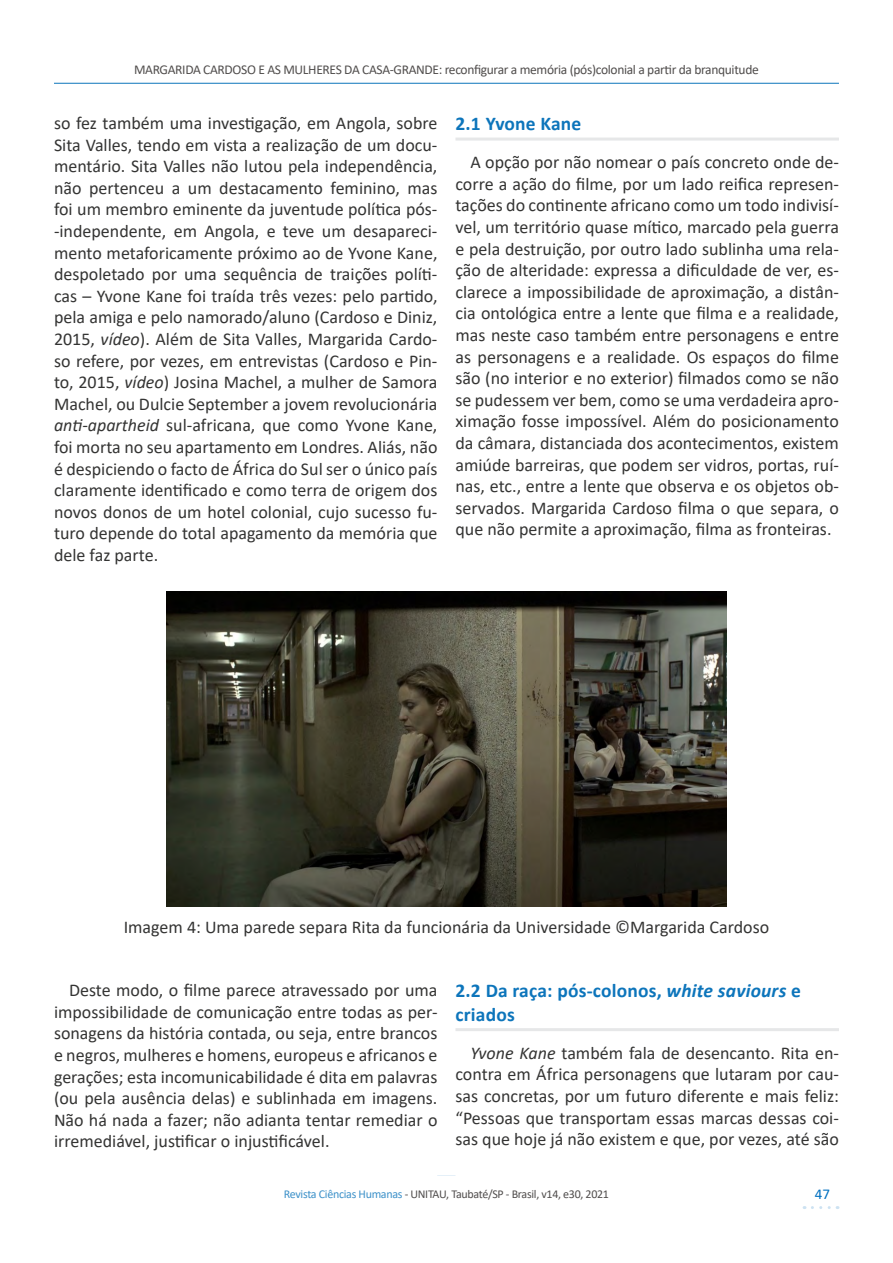
<style>
.page{position:relative;width:893px;height:1263px;background:#fff}
.page>*{position:absolute;margin:0;border:0;box-sizing:border-box;transform-origin:0 0}
.t1{font:700 19.5px/23.4px "Calibri";letter-spacing:.01em;color:#0d75bb}
.t2{font:18px/21.6px "Calibri";color:#343433;text-align:justify}
.t3{font:18px "Times New Roman";color:#0070c0}
.t4{font:15px "Calibri";color:#0070c0}
.t5{font:13.5px "Calibri";letter-spacing:-.025em;color:#504d4c}
.t6{font:12px "Calibri";letter-spacing:-.025em;color:#504d4c}
.s1{font-style:italic}
.s2{color:#3d91c9}
</style>
<div class="page">
<hr style="left:54px;top:83px;width:785px;height:1px;background:#0d75bb">
<svg style="left:812px;top:1206px;width:26px;height:3px"></svg>
<hr style="left:455px;top:138px;width:384px;height:3px;background:#e6e7e8">
<img style="left:167px;top:592px;width:559px;height:314px">
<hr style="left:455px;top:1028px;width:384px;height:3px;background:#e6e7e8">
<p class="t5" style="left:134px;top:60px;width:626px">MARGARIDA CARDOSO E AS MULHERES DA CASA-GRANDE: reconfigurar a memória (pós)colonial a partir da branquitude</p>
<p class="t2" style="left:54px;top:112px;width:385px">so fez também uma investigação, em Angola, sobre Sita Valles, tendo em vista a realização de um docu&shy;mentário. Sita Valles não lutou pela independência, não pertenceu a um destacamento feminino, mas foi um membro eminente da juventude política pós--independente, em Angola, e teve um desapareci&shy;mento metaforicamente próximo ao de Yvone Kane, despoletado por uma sequência de traições políti&shy;cas – Yvone Kane foi traída três vezes: pelo partido, pela amiga e pelo namorado/aluno (Cardoso e Diniz, 2015, <span class="s1">vídeo</span>). Além de Sita Valles, Margarida Cardo&shy;so refere, por vezes, em entrevistas (Cardoso e Pin&shy;to, 2015, <span class="s1">vídeo</span>) Josina Machel, a mulher de Samora Machel, ou Dulcie September a jovem revolucionária <span class="s1">anti-apartheid</span> sul-africana, que como Yvone Kane, foi morta no seu apartamento em Londres. Aliás, não é despiciendo o facto de África do Sul ser o único país claramente identificado e como terra de origem dos novos donos de um hotel colonial, cujo sucesso fu&shy;turo depende do total apagamento da memória que dele faz parte.</p>
<p class="t1" style="left:455px;top:112px;width:127px">2.1 Yvone Kane</p>
<p class="t2" style="left:455px;top:151px;width:385px;text-indent:15px">A opção por não nomear o país concreto onde de&shy;corre a ação do filme, por um lado reifica represen&shy;tações do continente africano como um todo indivisí&shy;vel, um território quase mítico, marcado pela guerra e pela destruição, por outro lado sublinha uma rela&shy;ção de alteridade: expressa a dificuldade de ver, es&shy;clarece a impossibilidade de aproximação, a distân&shy;cia ontológica entre a lente que filma e a realidade, mas neste caso também entre personagens e entre as personagens e a realidade. Os espaços do filme são (no interior e no exterior) filmados como se não se pudessem ver bem, como se uma verdadeira apro&shy;ximação fosse impossível. Além do posicionamento da câmara, distanciada dos acontecimentos, existem amiúde barreiras, que podem ser vidros, portas, ruí&shy;nas, etc., entre a lente que observa e os objetos ob&shy;servados. Margarida Cardoso filma o que separa, o que não permite a aproximação, filma as fronteiras.</p>
<p class="t2" style="left:124px;top:915px;width:647px">Imagem 4: Uma parede separa Rita da funcionária da Universidade ©Margarida Cardoso</p>
<p class="t2" style="left:54px;top:979px;width:385px;text-indent:15px">Deste modo, o filme parece atravessado por uma impossibilidade de comunicação entre todas as per&shy;sonagens da história contada, ou seja, entre brancos e negros, mulheres e homens, europeus e africanos e gerações; esta incomunicabilidade é dita em palavras (ou pela ausência delas) e sublinhada em imagens.<br>Não há nada a fazer; não adianta tentar remediar o irremediável, justificar o injustificável.</p>
<p class="t1" style="left:455px;top:979px;width:347px">2.2 Da raça: pós-colonos, <span class="s1">white saviours</span> e criados</p>
<p class="t2" style="left:455px;top:1041px;width:385px;text-indent:15px"><span class="s1">Yvone Kane</span> também fala de desencanto. Rita en&shy;contra em África personagens que lutaram por cau&shy;sas concretas, por um futuro diferente e mais feliz: “Pessoas que transportam essas marcas dessas coi&shy;sas que hoje já não existem e que, por vezes, até são</p>
<p class="t3" style="left:437px;top:1161px;width:19px">—</p>
<p class="t6" style="left:284px;top:1186px;width:327px"><span class="s2">Revista Ciências Humanas</span> - UNITAU, Taubaté/SP - Brasil, v14, e30, 2021</p>
<p class="t4" style="left:815px;top:1184px;width:17px">47</p>
</div>
